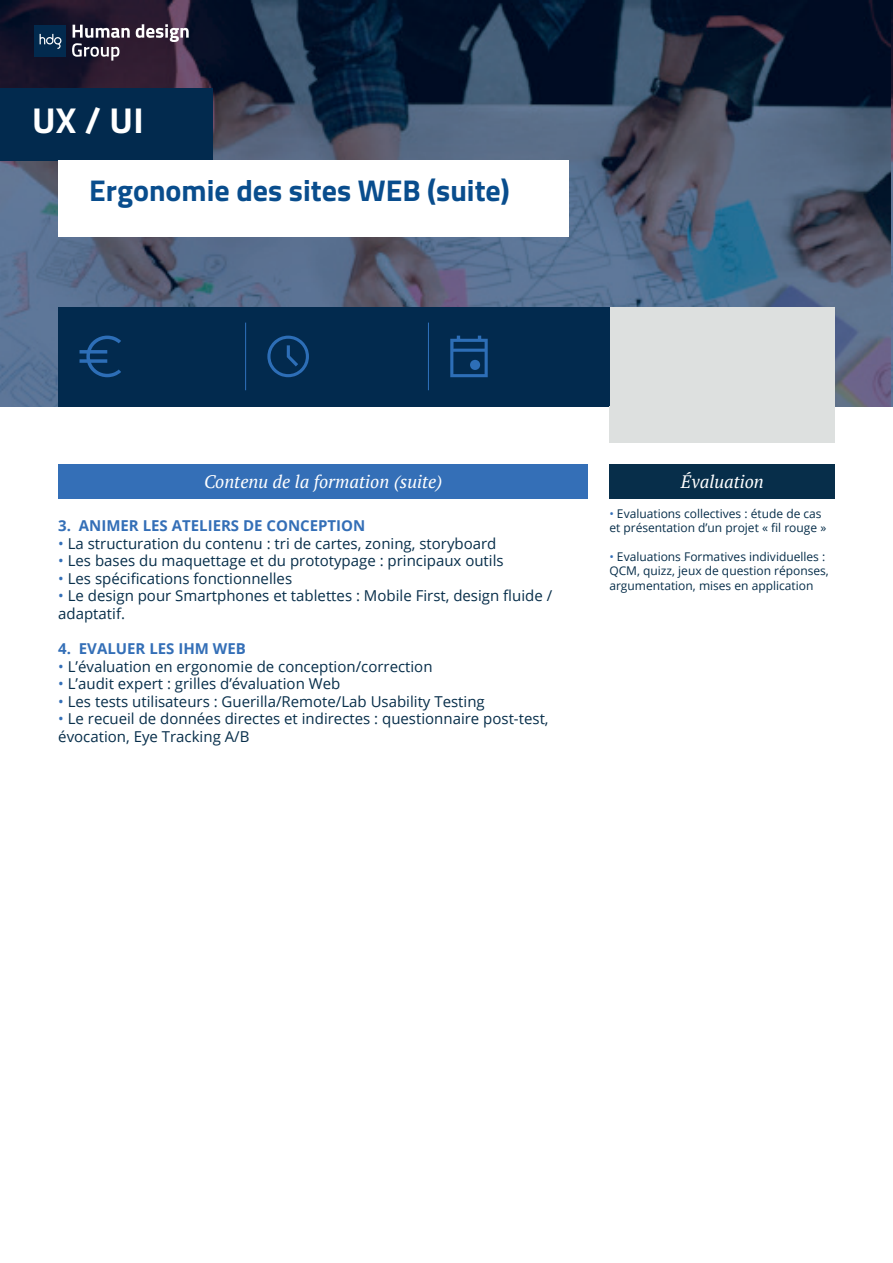
<style>
.page{position:relative;width:893px;height:1263px;background:#fff}
.page>*{position:absolute;margin:0;border:0;box-sizing:border-box;transform-origin:0 0}
.t1{font:700 36px "Titillium";color:#fff}
.t2{font:700 30px "Titillium";color:#094d8d}
.t3{font:italic 18px "PT Serif";color:#fff}
.t4{font:15px/17.5px "Open Sans";color:#072e4a}
.t5{font:700 15px "Open Sans";color:#346fb7}
.t6{font:12px/14.4px "Open Sans";color:#072e4a}
.s1{color:#346fb7}
</style>
<div class="page">
<img style="left:0;top:0;width:891px;height:406px">
<img style="left:891px;top:0;width:2px;height:406px">
<div style="left:34px;top:25px;width:32px;height:32px;background:#022a4e"></div>
<svg style="left:136px;top:24px;width:53px;height:18px"></svg>
<svg style="left:72px;top:25px;width:58px;height:36px"></svg>
<svg style="left:40px;top:34px;width:21px;height:15px"></svg>
<div style="left:609px;top:307px;width:226px;height:111px;background:#dde0df"></div>
<div style="left:58px;top:307px;width:551px;height:99px;background:#022a4e"></div>
<hr style="left:245px;top:323px;width:1px;height:67px;background:#2d6eb7">
<hr style="left:428px;top:323px;width:1px;height:67px;background:#2d6eb7">
<svg style="left:450px;top:336px;width:38px;height:41px"></svg>
<svg style="left:80px;top:336px;width:41px;height:41px"></svg>
<svg style="left:267px;top:336px;width:42px;height:41px"></svg>
<div style="left:609px;top:406px;width:226px;height:37px;background:#dde0df"></div>
<div style="left:0;top:88px;width:213px;height:72px;background:#022a4e"></div>
<div style="left:58px;top:160px;width:510px;height:77px;background:#fff"></div>
<hr style="left:892px;top:88px;width:1px;height:72px;background:#022a4e">
<div style="left:609px;top:464px;width:226px;height:34px;background:#072e4a"></div>
<div style="left:58px;top:464px;width:530px;height:34px;background:#346fb7"></div>
<p class="t1" style="left:32px;top:93px;width:113px">UX / UI</p>
<p class="t2" style="left:89px;top:167px;width:422px">Ergonomie des sites WEB (suite)</p>
<p class="t3" style="left:204px;top:470px;width:240px">Contenu de la formation (suite)</p>
<p class="t5" style="left:58px;top:515px;width:309px">3. ANIMER LES ATELIERS DE CONCEPTION</p>
<p class="t4" style="left:58px;top:534px;width:440px"><span class="s1">•</span> La structuration du contenu : tri de cartes, zoning, storyboard</p>
<p class="t4" style="left:58px;top:552px;width:447px"><span class="s1">•</span> Les bases du maquettage et du prototypage : principaux outils</p>
<p class="t4" style="left:58px;top:569px;width:235px"><span class="s1">•</span> Les spécifications fonctionnelles</p>
<p class="t4" style="left:58px;top:587px;width:495px"><span class="s1">•</span> Le design pour Smartphones et tablettes : Mobile First, design fluide / adaptatif.</p>
<p class="t5" style="left:58px;top:638px;width:189px">4. EVALUER LES IHM WEB</p>
<p class="t4" style="left:58px;top:657px;width:376px"><span class="s1">•</span> L’évaluation en ergonomie de conception/correction</p>
<p class="t4" style="left:58px;top:674px;width:284px"><span class="s1">•</span> L’audit expert : grilles d’évaluation Web</p>
<p class="t4" style="left:58px;top:692px;width:428px"><span class="s1">•</span> Les tests utilisateurs : Guerilla/Remote/Lab Usability Testing</p>
<p class="t4" style="left:58px;top:710px;width:492px"><span class="s1">•</span> Le recueil de données directes et indirectes : questionnaire post-test, évocation, Eye Tracking A/B</p>
<p class="t3" style="left:681px;top:470px;width:85px">Évaluation</p>
<p class="t6" style="left:609px;top:506px;width:218px"><span class="s1">•</span> Evaluations collectives : étude de cas et présentation d’un projet « fil rouge »</p>
<p class="t6" style="left:609px;top:549px;width:221px"><span class="s1">•</span> Evaluations Formatives individuelles :<br>QCM, quizz, jeux de question réponses, argumentation, mises en application</p>
</div>
